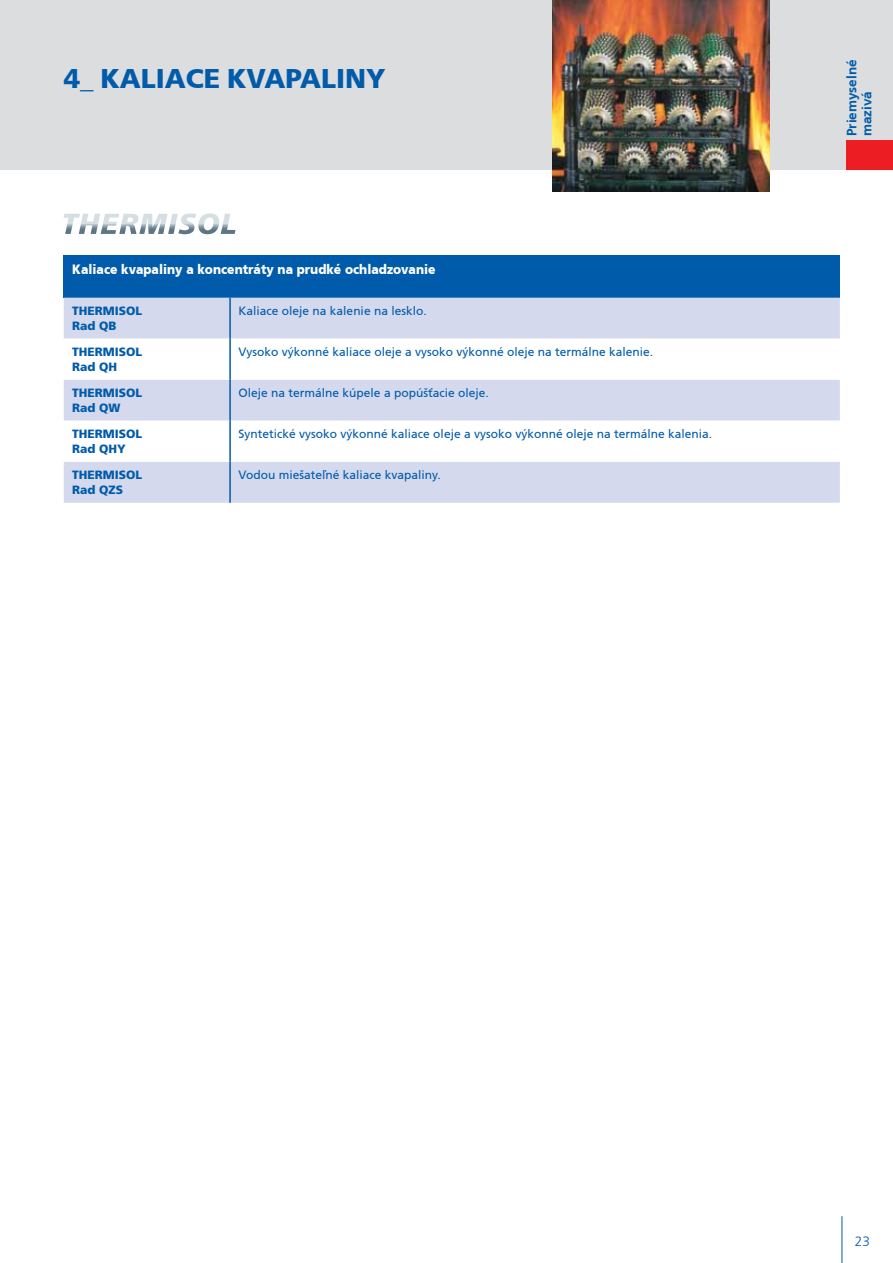
<style>
.page{position:relative;width:893px;height:1263px;background:#fff}
.page>*{position:absolute;margin:0;border:0;box-sizing:border-box;transform-origin:0 0}
.t1{font:900 27px "Frutiger CE";color:#005baa}
.t2{font:900 13.5px "Frutiger CE";color:#fff;scale:.9 1}
.t3{font:700 13.5px/15px "Frutiger CE";color:#005baa}
.t4{font:300 13.5px "Frutiger LT Std";color:#005baa}
.t5{font:12px "Frutiger CE";color:#005baa}
.t6{font:900 12px/15px "Frutiger LT Std";color:#005baa}
</style>
<div class="page">
<div style="left:0;top:0;width:893px;height:170px;background:#dcddde"></div>
<img style="left:553px;top:0;width:217px;height:191px">
<svg style="left:64px;top:213px;width:171px;height:21px"></svg>
<div style="left:64px;top:255px;width:776px;height:43px;background:#005baa"></div>
<div style="left:64px;top:298px;width:776px;height:205px;background:#d4d9ee"></div>
<svg style="left:64px;top:339px;width:776px;height:123px"></svg>
<hr style="left:229px;top:298px;width:2px;height:41px;background:#005baa">
<hr style="left:229px;top:339px;width:2px;height:41px;background:#005baa">
<hr style="left:229px;top:380px;width:2px;height:41px;background:#005baa">
<hr style="left:229px;top:421px;width:2px;height:41px;background:#005baa">
<hr style="left:229px;top:462px;width:2px;height:41px;background:#005baa">
<div style="left:846px;top:140px;width:47px;height:30px;background:#ed1d24"></div>
<hr style="left:842px;top:1216px;width:1px;height:47px;background:#005baa">
<h1 class="t1" style="left:64px;top:63px;width:323px">4_ Kaliace kvapaliny</h1>
<p class="t3" style="left:844px;top:136px;width:78px;rotate:-90deg">Priemyselné mazivá</p>
<p class="t2" style="left:72px;top:261px;width:405px">Kaliace kvapaliny a koncentráty na prudké ochladzovanie</p>
<p class="t6" style="left:72px;top:303px;width:72px">THERMISOL<br>Rad QB</p>
<p class="t5" style="left:239px;top:304px;width:190px">Kaliace oleje na kalenie na lesklo.</p>
<p class="t6" style="left:72px;top:344px;width:72px">THERMISOL<br>Rad QH</p>
<p class="t5" style="left:239px;top:345px;width:416px">Vysoko výkonné kaliace oleje a vysoko výkonné oleje na termálne kalenie.</p>
<p class="t6" style="left:72px;top:385px;width:72px">THERMISOL<br>Rad QW</p>
<p class="t5" style="left:239px;top:386px;width:252px">Oleje na termálne kúpele a popúšťacie oleje.</p>
<p class="t6" style="left:72px;top:426px;width:72px">THERMISOL<br>Rad QHY</p>
<p class="t5" style="left:239px;top:427px;width:475px">Syntetické vysoko výkonné kaliace oleje a vysoko výkonné oleje na termálne kalenia.</p>
<p class="t6" style="left:72px;top:467px;width:72px">THERMISOL<br>Rad QZS</p>
<p class="t5" style="left:239px;top:468px;width:204px">Vodou miešateľné kaliace kvapaliny.</p>
<p class="t4" style="left:855px;top:1234px;width:17px">23</p>
</div>
